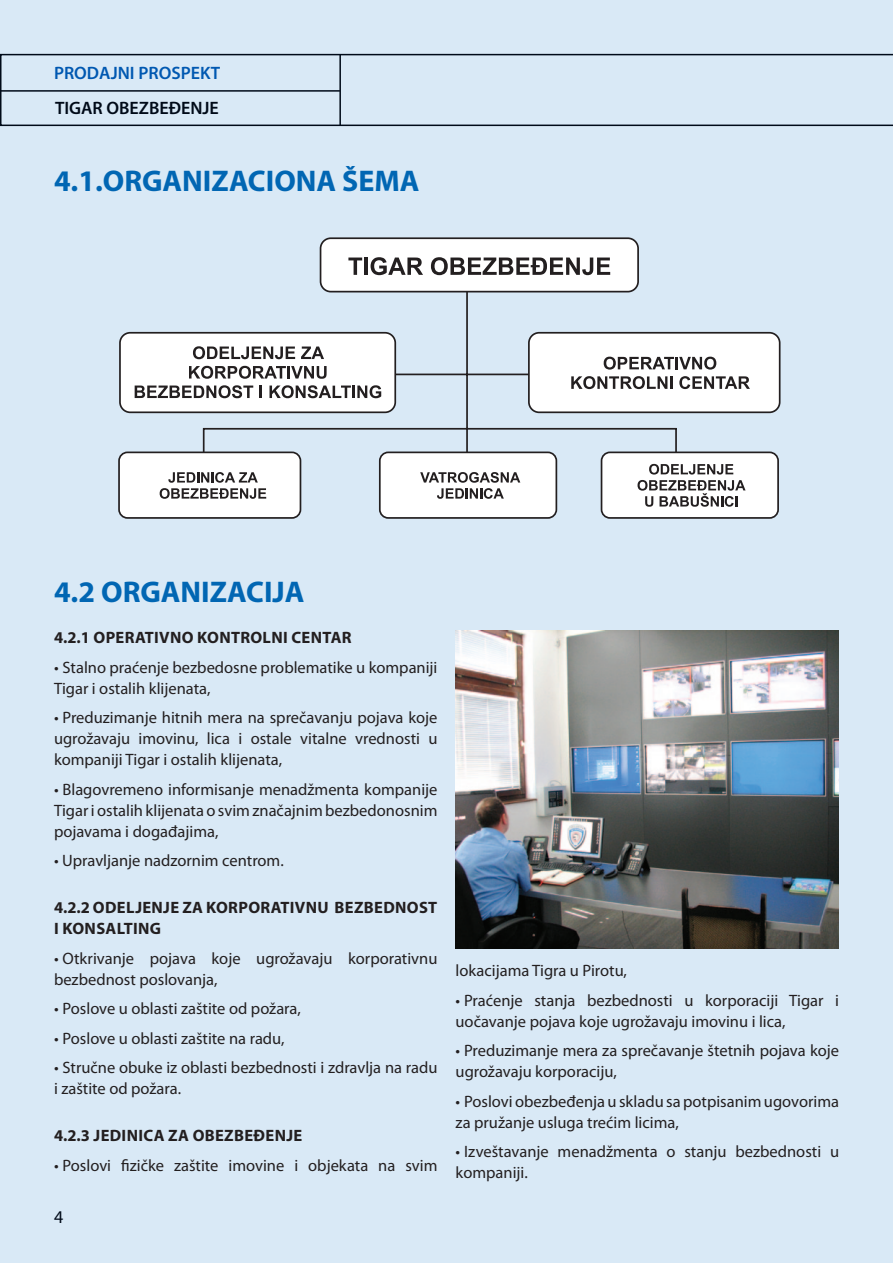
<style>
.page{position:relative;width:893px;height:1263px;background:#d9e9f6}
.page>*{position:absolute;margin:0;border:0;box-sizing:border-box;transform-origin:0 0}
.t1{font:700 30px "Myriad Pro";color:#0166b3}
.t2{font:600 18px "Myriad Pro";color:#231f20}
.t3{font:600 18px "Myriad Pro";color:#0166b3}
.t4{font:18px "Myriad Pro";color:#231f20}
.t5{font:16.5px/21px "Myriad Pro";color:#231f20}
.t6{font:700 16.5px "Myriad Pro";letter-spacing:.02em;color:#231f20}
</style>
<div class="page">
<img style="left:455px;top:631px;width:384px;height:318px">
<hr style="left:386px;top:374px;width:162px;height:1px;background:#231f20">
<hr style="left:203px;top:428px;width:474px;height:2px;background:#231f20">
<hr style="left:466px;top:246px;width:2px;height:214px;background:#231f20">
<hr style="left:675px;top:428px;width:2px;height:32px;background:#231f20">
<hr style="left:203px;top:428px;width:2px;height:32px;background:#231f20">
<div style="left:321px;top:238px;width:317px;height:54px;background:#fff;border-radius:10px"></div>
<div style="left:320px;top:237px;width:319px;height:55px;border:2px solid #231f20;border-radius:10px"></div>
<div style="left:529px;top:333px;width:251px;height:79px;background:#fff;border-radius:10px"></div>
<div style="left:528px;top:332px;width:252px;height:81px;border:2px solid #231f20;border-radius:10px"></div>
<div style="left:120px;top:333px;width:275px;height:79px;background:#fff;border-radius:10px"></div>
<div style="left:119px;top:332px;width:277px;height:81px;border:2px solid #231f20;border-radius:10px"></div>
<div style="left:119px;top:452px;width:181px;height:66px;background:#fff;border-radius:8px"></div>
<div style="left:118px;top:451px;width:183px;height:68px;border:2px solid #231f20;border-radius:8px"></div>
<div style="left:380px;top:452px;width:176px;height:66px;background:#fff;border-radius:8px"></div>
<div style="left:379px;top:451px;width:178px;height:68px;border:2px solid #231f20;border-radius:8px"></div>
<div style="left:601px;top:452px;width:177px;height:66px;background:#fff;border-radius:8px"></div>
<div style="left:601px;top:451px;width:178px;height:68px;border:2px solid #231f20;border-radius:8px"></div>
<svg style="left:348px;top:258px;width:14px;height:17px"></svg>
<hr style="left:364px;top:258px;width:4px;height:17px;background:#231f20">
<svg style="left:371px;top:257px;width:52px;height:18px"></svg>
<svg style="left:431px;top:257px;width:179px;height:18px"></svg>
<svg style="left:193px;top:346px;width:102px;height:13px"></svg>
<svg style="left:301px;top:346px;width:23px;height:13px"></svg>
<svg style="left:189px;top:366px;width:138px;height:13px"></svg>
<svg style="left:135px;top:385px;width:118px;height:13px"></svg>
<svg style="left:260px;top:385px;width:2px;height:13px"></svg>
<svg style="left:269px;top:385px;width:112px;height:13px"></svg>
<svg style="left:604px;top:357px;width:112px;height:13px"></svg>
<svg style="left:571px;top:376px;width:102px;height:13px"></svg>
<svg style="left:679px;top:376px;width:71px;height:13px"></svg>
<svg style="left:160px;top:472px;width:106px;height:27px"></svg>
<svg style="left:420px;top:472px;width:100px;height:27px"></svg>
<svg style="left:637px;top:464px;width:109px;height:43px"></svg>
<p class="t3" style="left:54px;top:62px;width:168px">PRODAJNI PROSPEKT</p>
<p class="t2" style="left:55px;top:97px;width:165px">TIGAR OBEZBEĐENJE</p>
<h1 class="t1" style="left:54px;top:162px;width:367px">4.1.ORGANIZACIONA ŠEMA</h1>
<h1 class="t1" style="left:54px;top:572px;width:252px">4.2 ORGANIZACIJA</h1>
<p class="t6" style="left:54px;top:627px;width:71px">4.2.1 OPERATI</p>
<p class="t6" style="left:159px;top:627px;width:49px">VNO KONTROLNI</p>
<p class="t6" style="left:291px;top:627px;width:11px">CENTAR</p>
<p class="t5" style="left:54px;top:656px;width:385px">• Stalno praćenje bezbedosne problematike u kompaniji<br>Tigar i ostalih klijenata,</p>
<p class="t5" style="left:54px;top:707px;width:385px;text-align:justify">• Preduzimanje hitnih mera na sprečavanju pojava koje ugrožavaju imovinu, lica i ostale vitalne vrednosti u kompaniji Tigar i ostalih klijenata,</p>
<p class="t5" style="left:54px;top:778px;width:385px;text-align:justify">• Blagovremeno informisanje menadžmenta kompanije Tigar i ostalih klijenata o svim značajnim bezbedonosnim pojavama i događajima,</p>
<p class="t5" style="left:54px;top:850px;width:231px">• Upravljanje nadzornim centrom.</p>
<p class="t6" style="left:54px;top:897px;width:62px">4.2.2 ODELJENJE</p>
<p class="t6" style="left:182px;top:897px;width:36px">ZA KOR</p>
<p class="t6" style="left:238px;top:897px;width:20px">PORATI</p>
<p class="t6" style="left:295px;top:897px;width:51px">VNU BEZBEDNO</p>
<p class="t6" style="left:419px;top:897px;width:17px">ST</p>
<p class="t6" style="left:54px;top:918px;width:20px">I KON</p>
<p class="t6" style="left:96px;top:918px;width:20px">SALTING</p>
<p class="t5" style="left:54px;top:947px;width:385px">• Otkrivanje pojava koje ugrožavaju korporativnu bezbednost poslovanja,</p>
<p class="t5" style="left:54px;top:998px;width:248px">• Poslove u oblasti zaštite od požara,</p>
<p class="t5" style="left:54px;top:1027px;width:232px">• Poslove u oblasti zaštite na radu,</p>
<p class="t5" style="left:54px;top:1057px;width:385px">• Stručne obuke iz oblasti bezbednosti i zdravlja na radu i zaštite od požara.</p>
<p class="t6" style="left:54px;top:1125px;width:57px">4.2.3 JEDINICA</p>
<p class="t6" style="left:168px;top:1125px;width:36px">ZA OBEZBEĐENJE</p>
<p class="t5" style="left:54px;top:1154px;width:385px">• Poslovi fizičke zaštite imovine i objekata na svim</p>
<p class="t4" style="left:54px;top:1205px;width:11px">4</p>
<p class="t5" style="left:455px;top:960px;width:173px">lokacijama Tigra u Pirotu,</p>
<p class="t5" style="left:455px;top:989px;width:385px">• Praćenje stanja bezbednosti u korporaciji Tigar i uočavanje pojava koje ugrožavaju imovinu i lica,</p>
<p class="t5" style="left:456px;top:1040px;width:385px">• Preduzimanje mera za sprečavanje štetnih pojava koje ugrožavaju korporaciju,</p>
<p class="t5" style="left:456px;top:1090px;width:385px">• Poslovi obezbeđenja u skladu sa potpisanim ugovorima za pružanje usluga trećim licima,</p>
<p class="t5" style="left:456px;top:1141px;width:385px">• Izveštavanje menadžmenta o stanju bezbednosti u kompaniji.</p>
</div>
